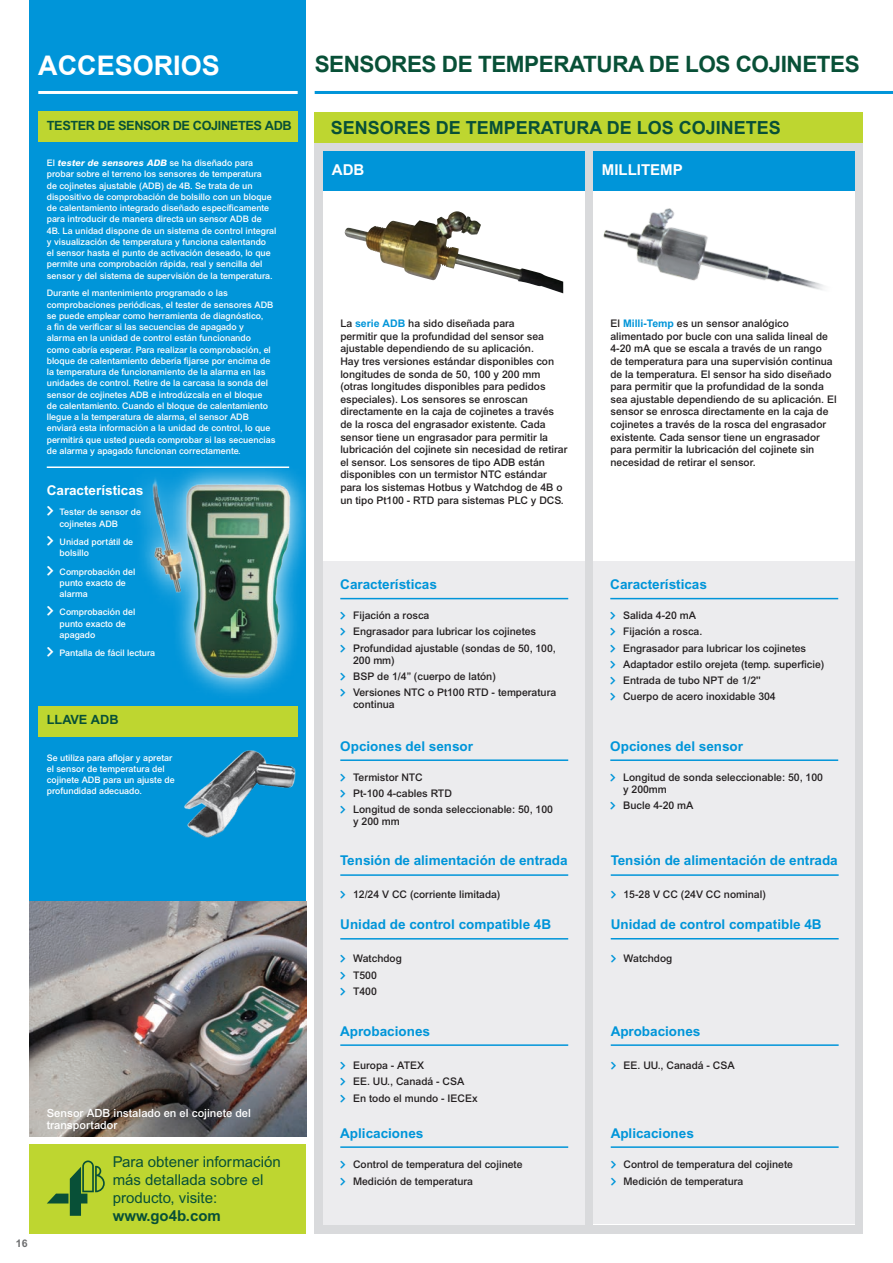
<style>
.page{position:relative;width:893px;height:1263px;background:#fff}
.page>*{position:absolute;margin:0;border:0;box-sizing:border-box;transform-origin:0 0}
.t1{font:700 27px "Arial";color:#fff}
.t2{font:700 22.5px "Arial";letter-spacing:-.02em;color:#085037}
.t3{font:700 18px "Arial";color:#085037}
.t4{font:15px/18px "Arial";color:#085037}
.t5{font:700 15px "Arial";color:#fff}
.t6{font:700 15px "Arial";color:#085037}
.t7{font:700 13.5px "Arial";color:#0095d9}
.t8{font:700 13.5px "Arial";color:#fff}
.t9{font:700 12.75px "Arial";letter-spacing:-.03em;color:#085037}
.t10{font:700 12.75px "Arial";color:#085037}
.t11{font:500 11.25px/12px "Arial";color:#fff}
.t12{font:500 10.5px/12.6px "Arial";color:#231f20}
.t13{font:700 10.5px "Arial";color:#6d6e70}
.t14{font:500 9px/11.2px "Arial";color:#fff}
.s1{font-weight:800;font-style:italic}
.s2{font-weight:700;color:#0095d9}
</style>
<div class="page">
<div style="left:30px;top:0;width:276px;height:1136px;background:#0095d9"></div>
<hr style="left:38px;top:91px;width:260px;height:3px;background:#fff">
<div style="left:38px;top:111px;width:260px;height:31px;background:#bed630"></div>
<div style="left:38px;top:706px;width:260px;height:30px;background:#bed630"></div>
<div style="left:315px;top:112px;width:548px;height:1121px;background:#d9dadc"></div>
<div style="left:315px;top:112px;width:548px;height:30px;background:#bed630"></div>
<div style="left:323px;top:190px;width:262px;height:1035px;background:#fff"></div>
<div style="left:323px;top:151px;width:262px;height:39px;background:#0095d9"></div>
<div style="left:593px;top:190px;width:261px;height:1035px;background:#fff"></div>
<div style="left:593px;top:151px;width:261px;height:39px;background:#0095d9"></div>
<div style="left:323px;top:561px;width:262px;height:664px;background:#ececee"></div>
<hr style="left:340px;top:598px;width:228px;height:1px;background:#0095d9">
<hr style="left:340px;top:759px;width:228px;height:2px;background:#0095d9">
<hr style="left:340px;top:874px;width:228px;height:2px;background:#0095d9">
<hr style="left:340px;top:938px;width:228px;height:1px;background:#0095d9">
<hr style="left:340px;top:1044px;width:228px;height:2px;background:#0095d9">
<hr style="left:340px;top:1146px;width:228px;height:2px;background:#0095d9">
<div style="left:593px;top:561px;width:261px;height:663px;background:#ececee"></div>
<hr style="left:610px;top:598px;width:228px;height:1px;background:#0095d9">
<hr style="left:610px;top:759px;width:228px;height:2px;background:#0095d9">
<hr style="left:611px;top:874px;width:228px;height:2px;background:#0095d9">
<hr style="left:611px;top:938px;width:228px;height:1px;background:#0095d9">
<hr style="left:611px;top:1044px;width:228px;height:2px;background:#0095d9">
<hr style="left:611px;top:1146px;width:228px;height:2px;background:#0095d9">
<img style="left:345px;top:211px;width:111px;height:69px">
<img style="left:30px;top:901px;width:276px;height:235px">
<svg style="left:138px;top:466px;width:168px;height:229px"></svg>
<img style="left:150px;top:477px;width:144px;height:204px">
<hr style="left:47px;top:466px;width:242px;height:2px;background:#fff">
<div style="left:30px;top:1144px;width:276px;height:89px;background:#bed630"></div>
<svg style="left:47px;top:1160px;width:58px;height:56px"></svg>
<hr style="left:315px;top:91px;width:578px;height:3px;background:#0095d9">
<img style="left:593px;top:182px;width:262px;height:149px">
<img style="left:184px;top:750px;width:112px;height:88px">
<p class="t1" style="left:38px;top:48px;width:183px">ACCESORIOS</p>
<p class="t9" style="left:47px;top:118px;width:246px">TESTER DE SENSOR DE COJINETES ADB</p>
<p class="t14" style="left:47px;top:157px;width:231px">El <span class="s1">tester de sensores ADB</span> se ha diseñado para probar sobre el terreno los sensores de temperatura<br>de cojinetes ajustable (ADB) de 4B. Se trata de un dispositivo de comprobación de bolsillo con un bloque de calentamiento integrado diseñado específicamente para introducir de manera directa un sensor ADB de 4B. La unidad dispone de un sistema de control integral y visualización de temperatura y funciona calentando<br>el sensor hasta el punto de activación deseado, lo que permite una comprobación rápida, real y sencilla del sensor y del sistema de supervisión de la temperatura.</p>
<p class="t14" style="left:47px;top:287px;width:230px">Durante el mantenimiento programado o las comprobaciones periódicas, el tester de sensores ADB se puede emplear como herramienta de diagnóstico,<br>a fin de verificar si las secuencias de apagado y<br>alarma en la unidad de control están funcionando como cabría esperar. Para realizar la comprobación, el bloque de calentamiento debería fijarse por encima de la temperatura de funcionamiento de la alarma en las unidades de control. Retire de la carcasa la sonda del sensor de cojinetes ADB e introdúzcala en el bloque<br>de calentamiento. Cuando el bloque de calentamiento llegue a la temperatura de alarma, el sensor ADB enviará esta información a la unidad de control, lo que permitirá que usted pueda comprobar si las secuencias de alarma y apagado funcionan correctamente.</p>
<p class="t8" style="left:47px;top:482px;width:98px">Características</p>
<p class="t14" style="left:60px;top:506px;width:83px">Tester de sensor de cojinetes ADB</p>
<p class="t14" style="left:60px;top:536px;width:75px">Unidad portátil de bolsillo</p>
<p class="t14" style="left:60px;top:566px;width:77px">Comprobación del punto exacto de alarma</p>
<p class="t14" style="left:60px;top:607px;width:77px">Comprobación del punto exacto de apagado</p>
<p class="t14" style="left:60px;top:647px;width:97px">Pantalla de fácil lectura</p>
<p class="t10" style="left:47px;top:712px;width:73px">LLAVE ADB</p>
<p class="t14" style="left:47px;top:752px;width:129px">Se utiliza para aflojar y apretar el sensor de temperatura del cojinete ADB para un ajuste de profundidad adecuado.</p>
<p class="t13" style="left:16px;top:1237px;width:13px">16</p>
<p class="t11" style="left:47px;top:1106px;width:206px">Sensor ADB instalado en el cojinete del transportador</p>
<p class="t4" style="left:113px;top:1153px;width:170px">Para obtener información más detallada sobre el producto, visite:</p>
<p class="t6" style="left:113px;top:1207px;width:110px">www.go4b.com</p>
<p class="t2" style="left:315px;top:49px;width:547px">SENSORES DE TEMPERATURA DE LOS COJINETES</p>
<p class="t3" style="left:331px;top:116px;width:452px">SENSORES DE TEMPERATURA DE LOS COJINETES</p>
<p class="t5" style="left:332px;top:161px;width:34px">ADB</p>
<p class="t5" style="left:602px;top:161px;width:82px">MILLITEMP</p>
<p class="t12" style="left:340px;top:317px;width:229px">La <span class="s2">serie ADB</span> ha sido diseñada para<br>permitir que la profundidad del sensor sea ajustable dependiendo de su aplicación.<br>Hay tres versiones estándar disponibles con longitudes de sonda de 50, 100 y 200 mm (otras longitudes disponibles para pedidos especiales). Los sensores se enroscan directamente en la caja de cojinetes a través de la rosca del engrasador existente. Cada sensor tiene un engrasador para permitir la lubricación del cojinete sin necesidad de retirar el sensor. Los sensores de tipo ADB están disponibles con un termistor NTC estándar para los sistemas Hotbus y Watchdog de 4B o un tipo Pt100 - RTD para sistemas PLC y DCS.</p>
<p class="t12" style="left:610px;top:317px;width:228px">El <span class="s2">Milli-Temp</span> es un sensor analógico alimentado por bucle con una salida lineal de 4-20 mA que se escala a través de un rango<br>de temperatura para una supervisión continua de la temperatura. El sensor ha sido diseñado para permitir que la profundidad de la sonda sea ajustable dependiendo de su aplicación. El sensor se enrosca directamente en la caja de cojinetes a través de la rosca del engrasador existente. Cada sensor tiene un engrasador para permitir la lubricación del cojinete sin necesidad de retirar el sensor.</p>
<p class="t7" style="left:340px;top:576px;width:98px">Características</p>
<p class="t12" style="left:353px;top:609px;width:78px">Fijación a rosca</p>
<p class="t12" style="left:353px;top:625px;width:185px">Engrasador para lubricar los cojinetes</p>
<p class="t12" style="left:353px;top:642px;width:204px;line-height:12px">Profundidad ajustable (sondas de 50, 100,<br>200 mm)</p>
<p class="t12" style="left:353px;top:670px;width:144px">BSP de 1/4” (cuerpo de latón)</p>
<p class="t12" style="left:353px;top:686px;width:205px;line-height:12px">Versiones NTC o Pt100 RTD - temperatura continua</p>
<p class="t7" style="left:340px;top:738px;width:134px">Opciones del sensor</p>
<p class="t12" style="left:353px;top:770px;width:71px">Termistor NTC</p>
<p class="t12" style="left:353px;top:787px;width:100px">Pt-100 4-cables RTD</p>
<p class="t12" style="left:353px;top:803px;width:201px;line-height:12px">Longitud de sonda seleccionable: 50, 100 y 200 mm</p>
<p class="t7" style="left:340px;top:853px;width:229px">Tensión de alimentación de entrada</p>
<p class="t12" style="left:353px;top:888px;width:149px">12/24 V CC (corriente limitada)</p>
<p class="t7" style="left:340px;top:916px;width:212px">Unidad de control compatible 4B</p>
<p class="t12" style="left:353px;top:952px;width:50px">Watchdog</p>
<p class="t12" style="left:353px;top:969px;width:25px">T500</p>
<p class="t12" style="left:353px;top:985px;width:25px">T400</p>
<p class="t7" style="left:340px;top:1023px;width:91px">Aprobaciones</p>
<p class="t12" style="left:353px;top:1058px;width:73px">Europa - ATEX</p>
<p class="t12" style="left:353px;top:1075px;width:113px">EE. UU., Canadá - CSA</p>
<p class="t12" style="left:353px;top:1091px;width:126px">En todo el mundo - IECEx</p>
<p class="t7" style="left:340px;top:1125px;width:85px">Aplicaciones</p>
<p class="t12" style="left:353px;top:1157px;width:171px">Control de temperatura del cojinete</p>
<p class="t12" style="left:353px;top:1175px;width:121px">Medición de temperatura</p>
<p class="t7" style="left:610px;top:576px;width:98px">Características</p>
<p class="t12" style="left:623px;top:609px;width:74px">Salida 4-20 mA</p>
<p class="t12" style="left:623px;top:625px;width:81px">Fijación a rosca.</p>
<p class="t12" style="left:623px;top:641px;width:185px">Engrasador para lubricar los cojinetes</p>
<p class="t12" style="left:623px;top:658px;width:203px">Adaptador estilo orejeta (temp. superficie)</p>
<p class="t12" style="left:623px;top:674px;width:139px">Entrada de tubo NPT de 1/2''</p>
<p class="t12" style="left:623px;top:690px;width:154px">Cuerpo de acero inoxidable 304</p>
<p class="t7" style="left:610px;top:738px;width:134px">Opciones del sensor</p>
<p class="t12" style="left:623px;top:771px;width:201px;line-height:12px">Longitud de sonda seleccionable: 50, 100 y 200mm</p>
<p class="t12" style="left:623px;top:799px;width:72px">Bucle 4-20 mA</p>
<p class="t7" style="left:611px;top:853px;width:229px">Tensión de alimentación de entrada</p>
<p class="t12" style="left:623px;top:888px;width:144px">15-28 V CC (24V CC nominal)</p>
<p class="t7" style="left:611px;top:916px;width:212px">Unidad de control compatible 4B</p>
<p class="t12" style="left:623px;top:952px;width:50px">Watchdog</p>
<p class="t7" style="left:611px;top:1023px;width:91px">Aprobaciones</p>
<p class="t12" style="left:623px;top:1058px;width:113px">EE. UU., Canadá - CSA</p>
<p class="t7" style="left:611px;top:1125px;width:85px">Aplicaciones</p>
<p class="t12" style="left:623px;top:1157px;width:171px">Control de temperatura del cojinete</p>
<p class="t12" style="left:623px;top:1175px;width:121px">Medición de temperatura</p>
</div>
